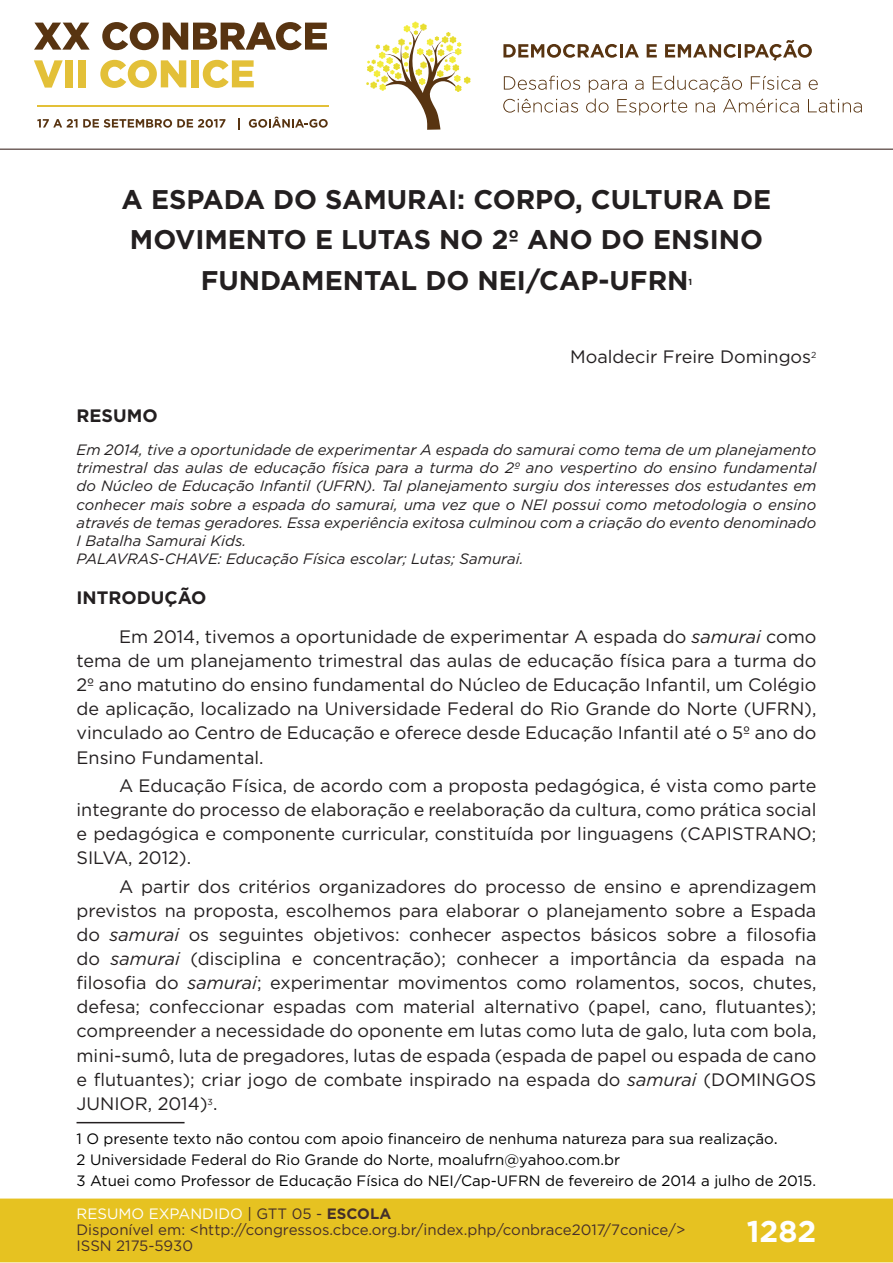
<style>
.page{position:relative;width:893px;height:1263px;background:#fff}
.page>*{position:absolute;margin:0;border:0;box-sizing:border-box;transform-origin:0 0}
.t1{font:700 30px "Gotham";color:#fff}
.t2{font:700 27px/40.7px "Gotham";color:#231f20;text-align:center}
.t3{font:18px/24.2px "Gotham";color:#231f20;text-align:justify}
.t4{font:700 18px "Gotham";color:#231f20}
.t5{font:italic 15px/18.1px "Gotham";color:#231f20}
.t6{font:15px/21.3px "Gotham";color:#000001}
.t7{font:15px/16px "Gotham";color:#462f2a}
.t8{font:700 8.7px "Gotham";color:#231f20}
.s1{font-weight:700}
.s2{font-style:italic}
.s3{font-size:16.5px}
.s4{color:#fff}
.s5{color:#442f2a}
.s6{font-weight:700;color:#442f2a}
</style>
<div class="page">
<div style="left:0;top:1198px;width:893px;height:64px;background:#e6c221;border:2px solid #e6c221"></div>
<svg style="left:34px;top:23px;width:56px;height:27px"></svg>
<svg style="left:102px;top:22px;width:225px;height:28px"></svg>
<svg style="left:34px;top:60px;width:29px;height:28px"></svg>
<div style="left:65px;top:60px;width:8px;height:27px;background:#e3c038"></div>
<div style="left:78px;top:60px;width:8px;height:27px;background:#e3c038"></div>
<svg style="left:100px;top:60px;width:86px;height:28px"></svg>
<div style="left:191px;top:60px;width:8px;height:27px;background:#e3c038"></div>
<svg style="left:203px;top:60px;width:51px;height:28px"></svg>
<svg style="left:37px;top:119px;width:188px;height:9px"></svg>
<svg style="left:238px;top:118px;width:2px;height:11px"></svg>
<svg style="left:249px;top:117px;width:79px;height:11px"></svg>
<hr style="left:37px;top:105px;width:291px;height:2px;background:#e3c038">
<svg style="left:366px;top:21px;width:105px;height:109px"></svg>
<svg style="left:503px;top:44px;width:136px;height:14px"></svg>
<svg style="left:647px;top:44px;width:10px;height:13px"></svg>
<svg style="left:665px;top:40px;width:147px;height:21px"></svg>
<svg style="left:504px;top:76px;width:76px;height:14px"></svg>
<svg style="left:809px;top:80px;width:9px;height:10px"></svg>
<svg style="left:503px;top:99px;width:75px;height:14px"></svg>
<svg style="left:586px;top:76px;width:214px;height:39px"></svg>
<svg style="left:808px;top:99px;width:54px;height:14px"></svg>
<hr style="left:0;top:149px;width:893px;height:1px;background:#442f2a">
<hr style="left:77px;top:1122px;width:108px;height:1px;background:#231f20">
<h2 class="t2" style="left:122px;top:179px;width:651px">A ESPADA DO SAMURAI: CORPO, CULTURA DE<br>MOVIMENTO E LUTAS NO 2º ANO DO ENSINO<br>FUNDAMENTAL DO NEI/CAP-UFRN</h2>
<p class="t8" style="left:689px;top:276px;width:5px">1</p>
<p class="t3" style="left:570px;top:344px;width:248px">Moaldecir Freire Domingos<sup>2</sup></p>
<p class="t4" style="left:77px;top:404px;width:83px">RESUMO</p>
<p class="t5" style="left:77px;top:440px;width:741px">Em 2014, tive a oportunidade de experimentar A espada do samurai como tema de um planejamento trimestral das aulas de educação física para a turma do 2º ano vespertino do ensino fundamental do Núcleo de Educação Infantil (UFRN). Tal planejamento surgiu dos interesses dos estudantes em conhecer mais sobre a espada do samurai, uma vez que o NEI possui como metodologia o ensino através de temas geradores. Essa experiência exitosa culminou com a criação do evento denominado I Batalha Samurai Kids.<br>PALAVRAS-CHAVE: Educação Física escolar; Lutas; Samurai.</p>
<p class="t3" style="left:119px;top:577px;width:699px;line-height:39.2px;text-indent:-43px"><span class="s1">INTRODUÇÃO<br></span>Em 2014, tivemos a oportunidade de experimentar A espada do <span class="s2">samurai</span> como</p>
<p class="t3" style="left:77px;top:648px;width:741px">tema de um planejamento trimestral das aulas de educação física para a turma do 2º ano matutino do ensino fundamental do Núcleo de Educação Infantil, um Colégio de aplicação, localizado na Universidade Federal do Rio Grande do Norte (UFRN), vinculado ao Centro de Educação e oferece desde Educação Infantil até o 5º ano do Ensino Fundamental.</p>
<p class="t3" style="left:77px;top:773px;width:741px;text-indent:43px">A Educação Física, de acordo com a proposta pedagógica, é vista como parte integrante do processo de elaboração e reelaboração da cultura, como prática social e pedagógica e componente curricular, constituída por linguagens (CAPISTRANO; SILVA, 2012).</p>
<p class="t3" style="left:77px;top:874px;width:741px;text-indent:43px">A partir dos critérios organizadores do processo de ensino e aprendizagem previstos na proposta, escolhemos para elaborar o planejamento sobre a Espada do <span class="s2">samurai</span> os seguintes objetivos: conhecer aspectos básicos sobre a filosofia do <span class="s2">samurai</span> (disciplina e concentração); conhecer a importância da espada na filosofia do <span class="s2">samurai</span>; experimentar movimentos como rolamentos, socos, chutes, defesa; confeccionar espadas com material alternativo (papel, cano, flutuantes); compreender a necessidade do oponente em lutas como luta de galo, luta com bola, mini-sumô, luta de pregadores, lutas de espada (espada de papel ou espada de cano e flutuantes); criar jogo de combate inspirado na espada do <span class="s2">samurai</span> (DOMINGOS JUNIOR, 2014)<sup>3</sup>.</p>
<p class="t6" style="left:77px;top:1128px;width:741px">1 O presente texto não contou com apoio financeiro de nenhuma natureza para sua realização<span class="s3">.<br></span>2 Universidade Federal do Rio Grande do Norte, moalufrn@yahoo.com.br<br>3 Atuei como Professor de Educação Física do NEI/Cap-UFRN de fevereiro de 2014 a julho de 2015.</p>
<p class="t7" style="left:77px;top:1205px;width:610px"><span class="s4">RESUMO EXPANDIDO</span> <span class="s5">| GTT 05 -</span> <span class="s6">ESCOLA<br></span>Disponível em: &lt;http://congressos.cbce.org.br/index.php/conbrace2017/7conice/&gt;<br>ISSN 2175-5930</p>
<h1 class="t1" style="left:747px;top:1212px;width:71px">1282</h1>
</div>
